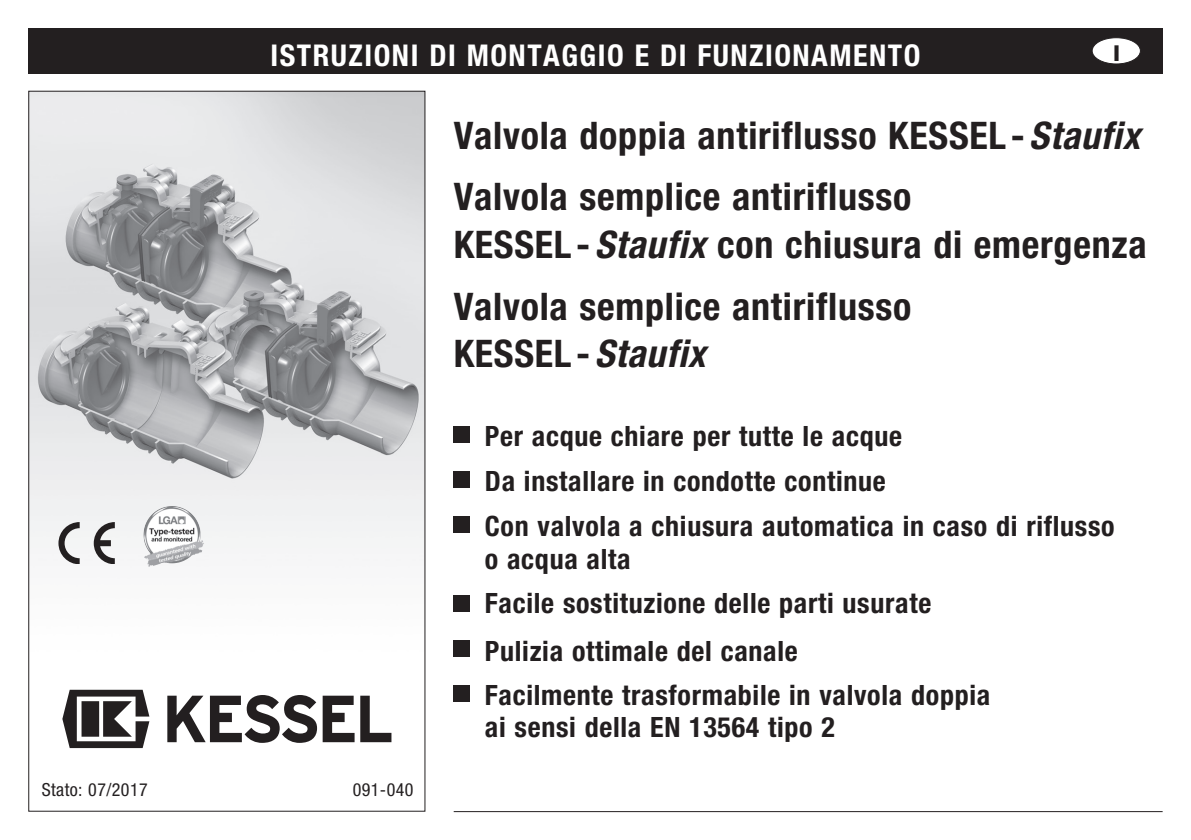
<style>
.page{position:relative;width:1191px;height:840px;background:#fff}
.page>*{position:absolute;margin:0;border:0;box-sizing:border-box;transform-origin:0 0}
.t1{font:700 condensed 38px/61.6px "Helvetica Neue";letter-spacing:.02em;color:#231f20}
.t2{font:700 condensed 30px "Helvetica Neue";letter-spacing:.05em;color:#fff}
.t3{font:700 condensed 28px/45px "Helvetica Neue";letter-spacing:.025em;color:#231f20}
.t4{font:900 condensed 21.8px "Helvetica Neue";color:#231f20}
.t5{font:condensed 18px "Helvetica Neue";letter-spacing:.025em;color:#231f20}
.s1{font-style:italic}
</style>
<div class="page">
<img style="left:30px;top:93px;width:393px;height:656px">
<img style="left:143px;top:505px;width:29px;height:44px">
<svg style="left:58px;top:521px;width:22px;height:42px"></svg>
<svg style="left:94px;top:521px;width:21px;height:42px"></svg>
<hr style="left:454px;top:810px;width:708px;height:1px;background:#231f20">
<div style="left:28px;top:28px;width:1134px;height:46px;background:#231f20"></div>
<div style="left:453px;top:426px;width:17px;height:16px;background:#231f20"></div>
<div style="left:453px;top:471px;width:17px;height:16px;background:#231f20"></div>
<div style="left:453px;top:516px;width:17px;height:16px;background:#231f20"></div>
<div style="left:453px;top:595px;width:17px;height:16px;background:#231f20"></div>
<div style="left:453px;top:640px;width:17px;height:16px;background:#231f20"></div>
<div style="left:453px;top:685px;width:17px;height:16px;background:#231f20"></div>
<div style="left:1092px;top:38px;width:48px;height:26px;background:#fff;border-radius:50%"></div>
<div style="left:1091px;top:37px;width:49px;height:27px;border:1px solid #231f20;border-radius:50%"></div>
<svg style="left:167px;top:694px;width:224px;height:48px"></svg>
<svg style="left:62px;top:689px;width:87px;height:58px"></svg>
<p class="t5" style="left:42px;top:778px;width:108px">Stato: 07/2017</p>
<p class="t2" style="left:270px;top:37px;width:651px">ISTRUZIONI DI MONTAGGIO E DI FUNZIONAMENTO</p>
<p class="t4" style="left:1113px;top:40px;width:7px">I</p>
<h1 class="t1" style="left:454px;top:104px;width:688px">Valvola doppia antiriflusso KESSEL-<span class="s1">Staufix<br></span>Valvola semplice antiriflusso</h1>
<h1 class="t1" style="left:454px;top:213px;width:694px">KESSEL-<span class="s1">Staufix</span> con chiusura di emergenza<br>Valvola semplice antiriflusso</h1>
<h1 class="t1" style="left:454px;top:322px;width:253px">KESSEL-<span class="s1">Staufix</span></h1>
<p class="t5" style="left:353px;top:778px;width:62px">091-040</p>
<p class="t3" style="left:485px;top:413px;width:631px">Per acque chiare per tutte le acque<br>Da installare in condotte continue<br>Con valvola a chiusura automatica in caso di riflusso</p>
<p class="t3" style="left:485px;top:537px;width:448px;line-height:43.6px">o acqua alta<br>Facile sostituzione delle parti usurate</p>
<p class="t3" style="left:485px;top:628px;width:507px;line-height:43.6px">Pulizia ottimale del canale<br>Facilmente trasformabile in valvola doppia</p>
<p class="t3" style="left:485px;top:703px;width:351px">ai sensi della EN 13564 tipo 2</p>
</div>
